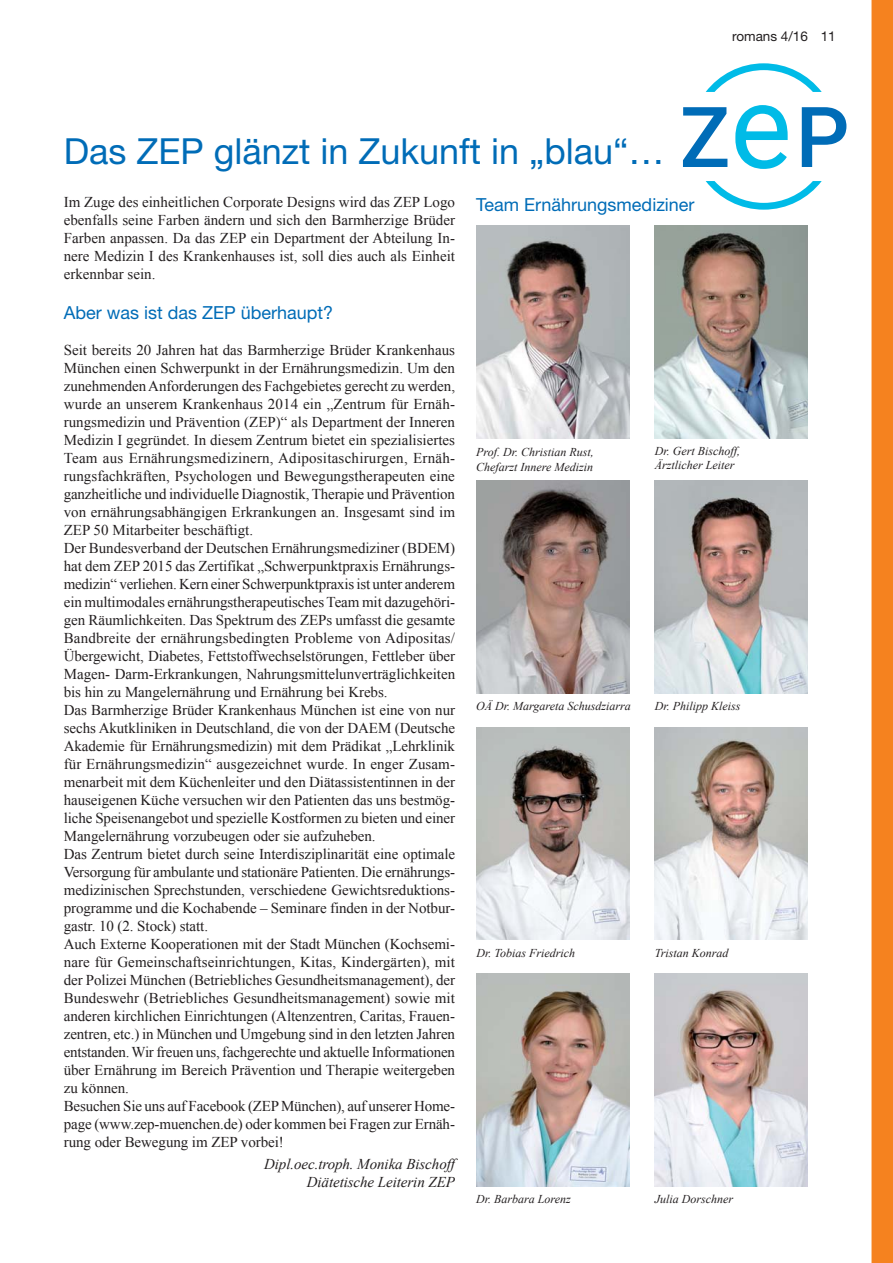
<style>
.page{position:relative;width:893px;height:1263px;background:#fff}
.page>*{position:absolute;margin:0;border:0;box-sizing:border-box;transform-origin:0 0}
.t1{font:36px "Helvetica Neue";color:#006cb7}
.t2{font:18px "Helvetica Neue";color:#006cb7}
.t3{font:15px/18px "Times New Roman";letter-spacing:-.005em;color:#231f20;text-align:justify}
.t4{font:italic 15px/18px "Times New Roman";letter-spacing:-.005em;color:#231f20;text-align:right}
.t5{font:13.5px "Helvetica Neue";color:#231f20}
.t6{font:italic 12px/14.4px "Times New Roman";color:#231f20}
</style>
<div class="page">
<div style="left:872px;top:0;width:21px;height:1263px;background:#f5821f"></div>
<img style="left:476px;top:225px;width:153px;height:213px">
<img style="left:655px;top:225px;width:153px;height:213px">
<img style="left:476px;top:480px;width:153px;height:213px">
<img style="left:476px;top:974px;width:153px;height:212px">
<img style="left:476px;top:727px;width:153px;height:213px">
<img style="left:655px;top:480px;width:153px;height:213px">
<img style="left:655px;top:974px;width:153px;height:212px">
<img style="left:655px;top:727px;width:153px;height:213px">
<svg style="left:683px;top:63px;width:163px;height:147px"></svg>
<h1 class="t1" style="left:64px;top:139px;width:602px">Das ZEP glänzt in Zukunft in „blau“…</h1>
<p class="t5" style="left:732px;top:32px;width:105px">romans 4/16 11</p>
<p class="t3" style="left:64px;top:193px;width:393px">Im Zuge des einheitlichen Corporate Designs wird das ZEP Logo ebenfalls seine Farben ändern und sich den Barmherzige Brüder Farben anpassen. Da das ZEP ein Department der Abteilung In&shy;nere Medizin I des Krankenhauses ist, soll dies auch als Einheit erkennbar sein.</p>
<p class="t2" style="left:64px;top:306px;width:271px">Aber was ist das ZEP überhaupt?</p>
<p class="t3" style="left:64px;top:341px;width:393px;text-align:left">Seit bereits 20 Jahren hat das Barmherzige Brüder Krankenhaus München einen Schwerpunkt in der Ernährungsmedizin. Um den zunehmenden Anforderungen des Fachgebietes gerecht zu werden, wurde an unserem Krankenhaus 2014 ein „Zentrum für Ernäh&shy;rungsmedizin und Prävention (ZEP)“ als Department der Inneren Me di zin I gegründet. In diesem Zentrum bietet ein spezialisiertes Team aus Ernährungsmedizinern, Adipositaschirurgen, Ernäh&shy;rungsfachkräften, Psychologen und Bewegungstherapeuten eine ganzheitliche und individuelle Diagnostik, Therapie und Prävention von ernährungsabhängigen Erkrankungen an. Insgesamt sind im ZEP 50 Mitarbeiter beschäftigt.<br>Der Bundesverband der Deutschen Ernährungsmediziner (BDEM) hat dem ZEP 2015 das Zertifikat „Schwerpunktpraxis Ernährungs&shy;medizin“ verliehen. Kern einer Schwerpunktpraxis ist unter anderem ein multimodales ernährungstherapeutisches Team mit dazugehöri&shy;gen Räumlichkeiten. Das Spektrum des ZEPs umfasst die gesamte Bandbreite der ernährungsbedingten Probleme von Adipositas/ Übergewicht, Diabetes, Fettstoffwechselstörungen, Fettleber über Magen- Darm-Erkrankungen, Nahrungsmittelunverträglichkeiten bis hin zu Mangelernährung und Ernährung bei Krebs.<br>Das Barmherzige Brüder Krankenhaus München ist eine von nur sechs Akutkliniken in Deutschland, die von der DAEM (Deutsche Akademie für Ernährungsmedizin) mit dem Prädikat „Lehrklinik für Ernährungsmedizin“ ausgezeichnet wurde. In enger Zusam&shy;menarbeit mit dem Küchenleiter und den Diätassistentinnen in der hauseigenen Küche versuchen wir den Patienten das uns bestmög&shy;liche Speisenangebot und spezielle Kostformen zu bieten und einer Mangelernährung vorzubeugen oder sie aufzuheben.<br>Das Zentrum bietet durch seine Interdisziplinarität eine optimale Versorgung für ambulante und stationäre Patienten. Die ernährungs&shy;medizinischen Sprechstunden, verschiedene Gewichtsreduktions&shy;programme und die Kochabende – Seminare finden in der Notbur&shy;gastr. 10 (2. Stock) statt.<br>Auch Externe Kooperationen mit der Stadt München (Kochsemi&shy;nare für Gemeinschaftseinrichtungen, Kitas, Kindergärten), mit der Polizei München (Betriebliches Gesundheitsmanagement), der Bundeswehr (Betriebliches Gesundheitsmanagement) sowie mit anderen kirchlichen Einrichtungen (Altenzentren, Caritas, Frauen&shy;zentren, etc.) in München und Umgebung sind in den letzten Jahren entstanden. Wir freuen uns, fachgerechte und aktuelle Informationen über Ernährung im Bereich Prävention und Therapie weitergeben zu können.<br>Besuchen Sie uns auf Facebook (ZEP München), auf unserer Home&shy;page (www.zep-muenchen.de) oder kommen bei Fragen zur Ernäh&shy;rung oder Bewegung im ZEP vorbei!</p>
<p class="t4" style="left:264px;top:1155px;width:192px">Dipl.oec.troph. Monika Bischoff<br>Diätetische Leiterin ZEP</p>
<p class="t2" style="left:476px;top:198px;width:220px">Team Ernährungsmediziner</p>
<p class="t6" style="left:476px;top:445px;width:119px">Prof. Dr. Christian Rust,<br>Chefarzt Innere Medizin</p>
<p class="t6" style="left:655px;top:444px;width:87px">Dr. Gert Bischoff,<br>Ärztlicher Leiter</p>
<p class="t6" style="left:476px;top:699px;width:156px">OÄ Dr. Margareta Schusdziarra</p>
<p class="t6" style="left:655px;top:699px;width:87px">Dr. Philipp Kleiss</p>
<p class="t6" style="left:476px;top:945px;width:100px">Dr. Tobias Friedrich</p>
<p class="t6" style="left:655px;top:945px;width:75px">Tristan Konrad</p>
<p class="t6" style="left:476px;top:1192px;width:96px">Dr. Barbara Lorenz</p>
<p class="t6" style="left:655px;top:1192px;width:80px">Julia Dorschner</p>
</div>
